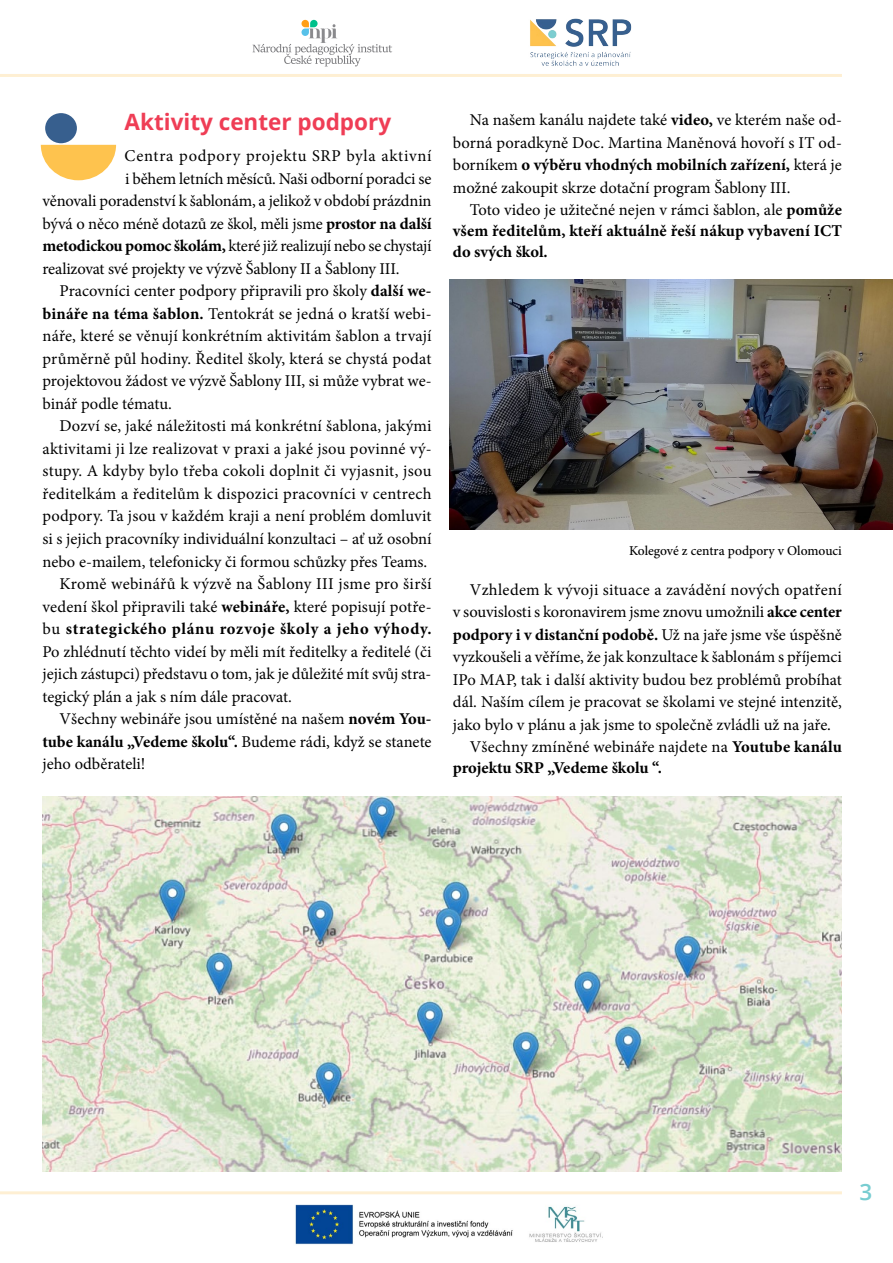
<style>
.page{position:relative;width:893px;height:1263px;background:#fff}
.page>*{position:absolute;margin:0;border:0;box-sizing:border-box;transform-origin:0 0}
.t1{font:700 22.5px "Open Sans";color:#ef3d55}
.t2{font:600 22.5px "Open Sans";color:#78cdd1}
.t3{font:16.5px/22.5px "Minion Pro";color:#000;text-align:justify}
.t4{font:700 16.5px/21px "Minion Pro";letter-spacing:.005em;color:#000;text-align:justify}
.t5{font:16.5px "Minion Pro";letter-spacing:.02em;color:#000}
.t6{font:700 16.5px "Minion Pro";letter-spacing:.04em;color:#000}
.t7{font:16.5px "Minion Pro";letter-spacing:.04em;color:#000}
.t8{font:500 13.5px "Minion Pro";color:#000}
.s1{font-weight:700}
.s2{font-weight:400}
</style>
<div class="page">
<img style="left:295px;top:1204px;width:308px;height:41px">
<hr style="left:0;top:1191px;width:842px;height:3px;background:#fdc24d">
<svg style="left:41px;top:145px;width:75px;height:35px"></svg>
<div style="left:45px;top:113px;width:32px;height:30px;background:#375f8e;border-radius:50%"></div>
<img style="left:449px;top:280px;width:444px;height:249px">
<img style="left:43px;top:797px;width:799px;height:374px">
<hr style="left:0;top:74px;width:842px;height:3px;background:#fdc24d">
<svg style="left:253px;top:20px;width:139px;height:46px"></svg>
<img style="left:530px;top:18px;width:102px;height:48px">
<h1 class="t1" style="left:125px;top:106px;width:268px">Aktivity center podpory</h1>
<p class="t7" style="left:125px;top:145px;width:308px">Centra podpory projektu SRP byla aktivní</p>
<p class="t3" style="left:125px;top:167px;width:308px">i během letních měsíců. Naši odborní poradci se</p>
<p class="t3" style="left:43px;top:190px;width:391px">věnovali poradenství k šablonám, a jelikož v období prázdnin</p>
<p class="t3" style="left:43px;top:212px;width:391px">bývá o něco méně dotazů ze škol, měli jsme <span class="s1">prostor na další</span></p>
<p class="t3" style="left:43px;top:235px;width:391px"><span class="s1">metodickou pomoc školám,</span> které již realizují nebo se chystají</p>
<p class="t3" style="left:43px;top:257px;width:359px">realizovat své projekty ve výzvě Šablony II a Šablony III.</p>
<p class="t3" style="left:60px;top:280px;width:374px">Pracovníci center podpory připravili pro školy <span class="s1">další we-</span></p>
<p class="t3" style="left:43px;top:302px;width:391px"><span class="s1">bináře na téma šablon.</span> Tentokrát se jedná o kratší webi-</p>
<p class="t3" style="left:43px;top:325px;width:391px">náře, které se věnují konkrétním aktivitám šablon a trvají</p>
<p class="t3" style="left:43px;top:347px;width:390px">průměrně půl hodiny. Ředitel školy, která se chystá podat</p>
<p class="t3" style="left:43px;top:370px;width:391px">projektovou žádost ve výzvě Šablony III, si může vybrat we-</p>
<p class="t3" style="left:43px;top:392px;width:131px">binář podle tématu.</p>
<p class="t3" style="left:60px;top:415px;width:374px">Dozví se, jaké náležitosti má konkrétní šablona, jakými</p>
<p class="t3" style="left:43px;top:437px;width:391px">aktivitami ji lze realizovat v praxi a jaké jsou povinné vý-</p>
<p class="t5" style="left:43px;top:460px;width:391px">stupy. A kdyby bylo třeba cokoli doplnit či vyjasnit, jsou</p>
<p class="t5" style="left:43px;top:483px;width:390px">ředitelkám a ředitelům k dispozici pracovníci v centrech</p>
<p class="t3" style="left:43px;top:505px;width:391px">podpory. Ta jsou v každém kraji a není problém domluvit</p>
<p class="t3" style="left:43px;top:527px;width:391px">si s jejich pracovníky individuální konzultaci – ať už osobní</p>
<p class="t3" style="left:43px;top:550px;width:386px">nebo e-mailem, telefonicky či formou schůzky přes Teams.</p>
<p class="t5" style="left:60px;top:573px;width:374px">Kromě webinářů k výzvě na Šablony III jsme pro širší</p>
<p class="t3" style="left:43px;top:595px;width:391px">vedení škol připravili také <span class="s1">webináře,</span> které popisují potře-</p>
<p class="t6" style="left:43px;top:617px;width:390px"><span class="s2">bu</span> strategického plánu rozvoje školy a jeho výhody.</p>
<p class="t3" style="left:43px;top:640px;width:391px">Po zhlédnutí těchto videí by měli mít ředitelky a ředitelé (či</p>
<p class="t3" style="left:43px;top:663px;width:390px">jejich zástupci) představu o tom, jak je důležité mít svůj stra-</p>
<p class="t3" style="left:43px;top:685px;width:251px">tegický plán a jak s ním dále pracovat.</p>
<p class="t3" style="left:60px;top:708px;width:374px">Všechny webináře jsou umístěné na našem <span class="s1">novém You-</span></p>
<p class="t4" style="left:43px;top:731px;width:391px">tube kanálu „Vedeme školu“. <span class="s2">Budeme rádi, když se stanete</span></p>
<p class="t3" style="left:43px;top:753px;width:104px">jeho odběrateli!</p>
<p class="t3" style="left:453px;top:109px;width:391px;text-indent:17px">Na našem kanálu najdete také <span class="s1">video,</span> ve kterém naše od&shy;borná poradkyně Doc. Martina Maněnová hovoří s IT od&shy;borníkem <span class="s1">o výběru vhodných mobilních zařízení,</span> která je možné zakoupit skrze dotační program Šablony III.</p>
<p class="t4" style="left:453px;top:199px;width:391px;text-indent:17px"><span class="s2">Toto video je užitečné nejen v rámci šablon, ale</span> pomůže všem ředitelům, kteří aktuálně řeší nákup vybavení ICT do svých škol.</p>
<p class="t8" style="left:629px;top:541px;width:214px">Kolegové z centra podpory v Olomouci</p>
<p class="t3" style="left:470px;top:578px;width:373px">Vzhledem k vývoji situace a zavádění nových opatření</p>
<p class="t3" style="left:453px;top:601px;width:390px">v souvislosti s koronavirem jsme znovu umožnili <span class="s1">akce center</span></p>
<p class="t4" style="left:453px;top:624px;width:391px">podpory i v distanční podobě. <span class="s2">Už na jaře jsme vše úspěšně</span></p>
<p class="t3" style="left:453px;top:646px;width:391px">vyzkoušeli a věříme, že jak konzultace k šablonám s příjemci</p>
<p class="t3" style="left:453px;top:668px;width:391px">IPo MAP, tak i další aktivity budou bez problémů probíhat</p>
<p class="t3" style="left:453px;top:691px;width:391px">dál. Naším cílem je pracovat se školami ve stejné intenzitě,</p>
<p class="t3" style="left:453px;top:713px;width:380px">jako bylo v plánu a jak jsme to společně zvládli už na jaře.</p>
<p class="t3" style="left:470px;top:736px;width:374px">Všechny zmíněné webináře najdete na <span class="s1">Youtube kanálu</span></p>
<p class="t4" style="left:453px;top:757px;width:211px">projektu SRP „Vedeme školu “.</p>
<h1 class="t2" style="left:860px;top:1176px;width:14px">3</h1>
</div>
